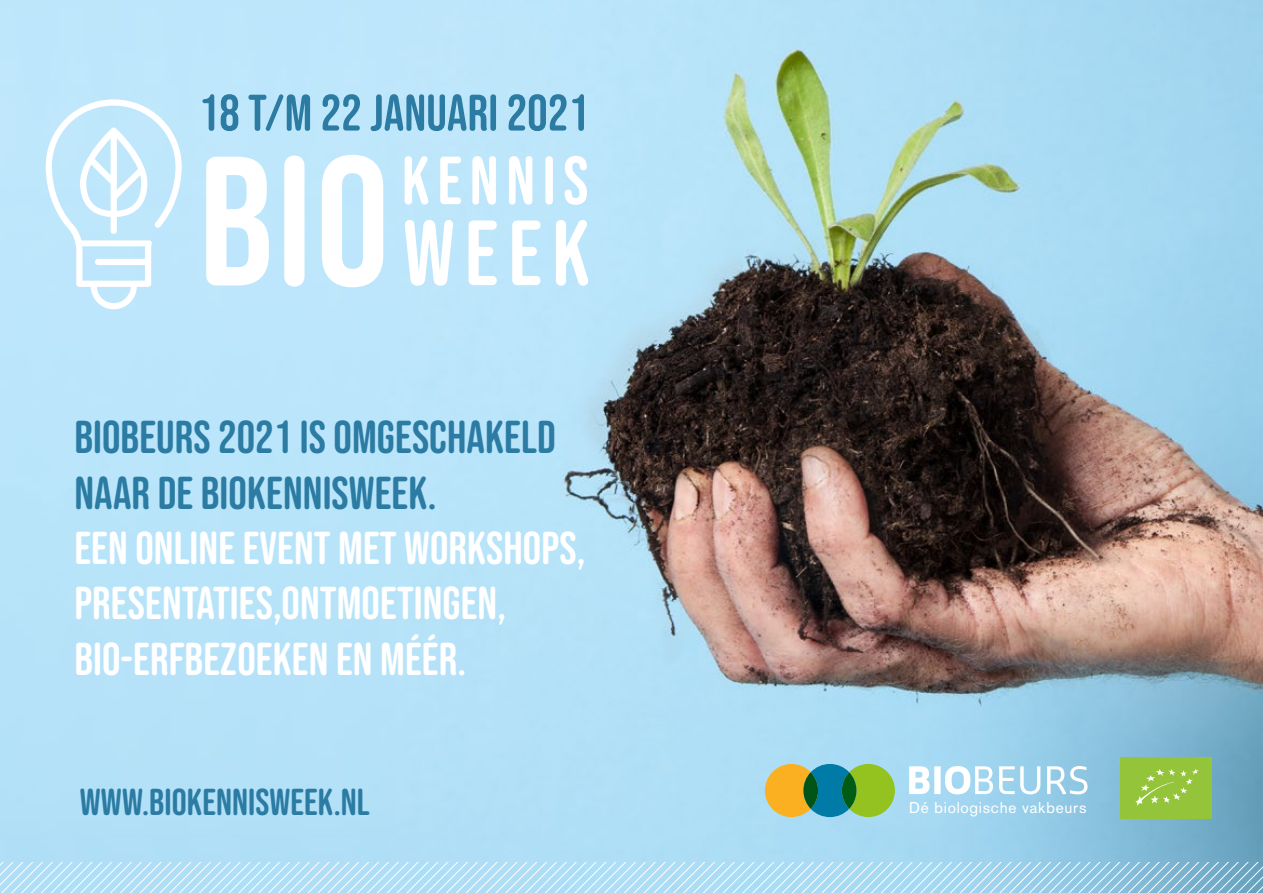
<style>
.page{position:relative;width:1263px;height:893px;background:#fff}
.page>*{position:absolute;margin:0;border:0;box-sizing:border-box;transform-origin:0 0}
.t1{font:51.3px "Bebas Neue Rounded";color:#2b7ba3}
.t2{font:46.05px/55.3px "Bebas Neue Rounded";color:#fff}
.t3{font:46.05px/55.3px "Bebas Neue Rounded";color:#2b7ba3}
.t4{font:37.5px "Bebas Neue Rounded";color:#2b7ba3}
.t5{font:15.45px "Akzidenz Grotesk";letter-spacing:.05em;color:#fff}
</style>
<div class="page">
<img style="left:0;top:0;width:1263px;height:862px">
<svg style="left:0;top:862px;width:1263px;height:31px;background:#b0dbf1"></svg>
<div style="left:1120px;top:757px;width:92px;height:61px;background:#94c43a"></div>
<svg style="left:1135px;top:769px;width:63px;height:37px"></svg>
<svg style="left:765px;top:764px;width:130px;height:53px;background:#8aaa5e"></svg>
<svg style="left:842px;top:772px;width:14px;height:37px"></svg>
<svg style="left:909px;top:766px;width:178px;height:28px"></svg>
<svg style="left:46px;top:99px;width:136px;height:210px"></svg>
<svg style="left:405px;top:156px;width:23px;height:49px"></svg>
<svg style="left:440px;top:157px;width:21px;height:47px"></svg>
<svg style="left:472px;top:156px;width:24px;height:49px"></svg>
<svg style="left:509px;top:156px;width:23px;height:49px"></svg>
<div style="left:545px;top:156px;width:8px;height:49px;background:#fff;border-radius:4px"></div>
<svg style="left:565px;top:156px;width:22px;height:49px"></svg>
<svg style="left:405px;top:220px;width:48px;height:66px"></svg>
<svg style="left:468px;top:220px;width:29px;height:65px"></svg>
<svg style="left:512px;top:220px;width:28px;height:65px"></svg>
<svg style="left:556px;top:220px;width:32px;height:66px"></svg>
<svg style="left:206px;top:157px;width:63px;height:128px"></svg>
<div style="left:284px;top:156px;width:20px;height:131px;background:#fff;border-radius:10px"></div>
<svg style="left:322px;top:155px;width:61px;height:132px"></svg>
<p class="t1" style="left:199px;top:84px;width:392px">18 T/M 22 JANUARI 2021</p>
<p class="t3" style="left:74px;top:409px;width:483px">BIOBEURS 2021 IS OMGESCHAKELD<br>NAAR DE BIOKENNISWEEK.</p>
<p class="t2" style="left:74px;top:520px;width:512px">EEN ONLINE EVENT MET WORKSHOPS,<br>PRESENTATIES,ONTMOETINGEN,<br>BIO-ERFBEZOEKEN EN MÉÉR.</p>
<p class="t4" style="left:80px;top:781px;width:292px">WWW.BIOKENNISWEEK.NL</p>
<p class="t5" style="left:909px;top:799px;width:179px">Dé biologische vakbeurs</p>
</div>
